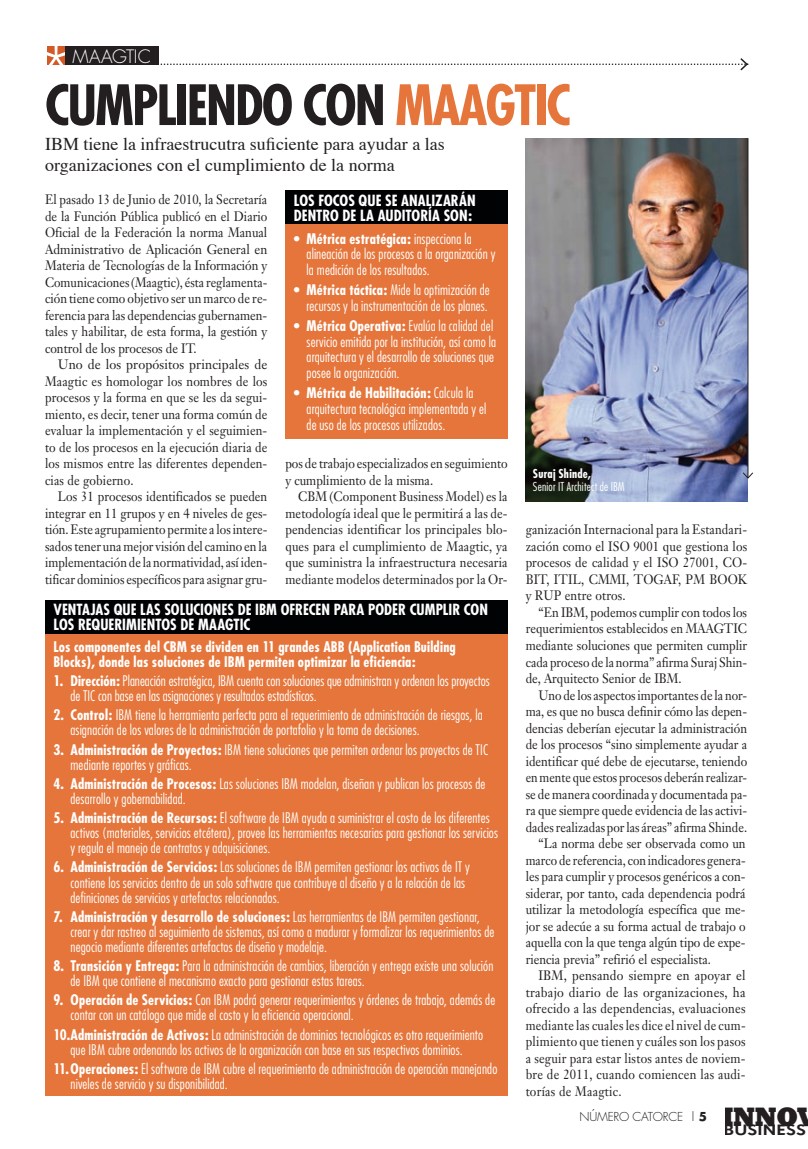
<style>
.page{position:relative;width:808px;height:1149px;background:#fff}
.page>*{position:absolute;margin:0;border:0;box-sizing:border-box;transform-origin:0 0}
.head{font:700 condensed 54px "Futura";letter-spacing:-.035em;color:#231f20}
.t1{font:800 27px "Rockwell";letter-spacing:-.02em;color:#231f20;scale:.95 1}
.secu{font:18px/21px "Times";color:#231f20}
.bandas{font:300 18px "Futura";letter-spacing:-.005em;color:#fff}
.recuadro_head_09{font:700 condensed 15px/15px "Futura";color:#fff}
.t2{font:500 14.55px "Super Grotesk A";letter-spacing:.01em;color:#231f20;scale:1.28 1}
.recuadro_text_09{font:300 condensed 14.25px/15px "Futura";letter-spacing:.01em;color:#fff}
.recuadro_text_09-2{font:700 condensed 14.25px/15px "Futura";letter-spacing:.015em;color:#fff}
.text_ok{font:13.5px/16.5px "Janson Text";color:#231f20;text-align:justify;scale:.9 1}
.text_ss{font:13.5px/16.5px "Janson Text";color:#231f20;text-align:justify;scale:.9 1}
.text_ok-2{font:13.5px/16.5px "Janson Text";color:#231f20;text-align:justify;scale:.89 1}
.text_ok-3{font:13.5px/16.5px "Janson Text";color:#231f20;text-align:justify;scale:.92 1}
.text_ok-4{font:13.5px/16.5px "Janson Text";color:#231f20;text-align:justify;scale:.95 1}
.pie{font:300 condensed 12px/13.5px "Futura";letter-spacing:.015em;color:#fff}
.t3{font:300 12px "Futura";letter-spacing:-.02em;color:#231f20}
.s1{color:#e5753a}
.s2{font-weight:700}
</style>
<div class="page">
<svg style="left:47px;top:46px;width:19px;height:19px"></svg>
<div style="left:66px;top:46px;width:93px;height:19px;background:#231f20"></div>
<svg style="left:160px;top:58px;width:589px;height:13px"></svg>
<div style="left:45px;top:633px;width:463px;height:462px;background:#e5753a"></div>
<div style="left:45px;top:600px;width:463px;height:33px;background:#010203"></div>
<div style="left:285px;top:224px;width:223px;height:214px;background:#e5753a"></div>
<div style="left:285px;top:190px;width:223px;height:34px;background:#010203"></div>
<img style="left:526px;top:138px;width:222px;height:363px">
<hr style="left:747px;top:138px;width:1px;height:340px;background:#231f20">
<svg style="left:742px;top:471px;width:11px;height:8px"></svg>
<p class="bandas" style="left:73px;top:44px;width:80px">MAAGTIC</p>
<p class="head" style="left:45px;top:71px;width:527px">CUMPLIENDO CON <span class="s1">MAAGTIC</span></p>
<p class="secu" style="left:45px;top:132px;width:401px">IBM tiene la infraestrucutra suficiente para ayudar a las organizaciones con el cumplimiento de la norma</p>
<p class="text_ss" style="left:45px;top:191px;width:248px">El pasado 13 de Junio de 2010, la Secretaría de la Función Pública publicó en el Diario Oficial de la Federación la norma Manual Administrativo de Aplicación General en Materia de Tecnologías de la Información y Comunicaciones (Maagtic), ésta reglamenta&shy;ción tiene como objetivo ser un marco de re&shy;ferencia para las dependencias gubernamen&shy;tales y habilitar, de esta forma, la gestión y control de los procesos de IT.</p>
<p class="text_ok-4" style="left:45px;top:356px;width:235px;text-indent:13px">Uno de los propósitos principales de Maagtic es homologar los nombres de los procesos y la forma en que se les da segui&shy;miento, es decir, tener una forma común de evaluar la implementación y el seguimien&shy;to de los procesos en la ejecución diaria de los mismos entre las diferentes dependen&shy;cias de gobierno.</p>
<p class="text_ok" style="left:45px;top:488px;width:248px;text-indent:13px">Los 31 procesos identificados se pueden integrar en 11 grupos y en 4 niveles de ges&shy;tión. Este agrupamiento permite a los intere&shy;sados tener una mejor visión del camino en la implementación de la normatividad, así iden&shy;tificar dominios específicos para asignar gru-</p>
<p class="recuadro_head_09" style="left:294px;top:192px;width:183px">LOS FOCOS QUE SE ANALIZARÁN<br>DENTRO DE LA AUDITORÍA SON:</p>
<p class="recuadro_text_09" style="left:307px;top:230px;width:190px;line-height:15.8px;text-indent:-13px"><span class="s2">• Métrica estratégica:</span> inspecciona la alineación de los procesos a la organización y la medición de los resultados.</p>
<p class="recuadro_text_09" style="left:294px;top:282px;width:197px;line-height:15.8px;text-align:right"><span class="s2">• Métrica táctica:</span> Mide la optimización de recursos y la instrumentación de los planes.</p>
<p class="recuadro_text_09" style="left:307px;top:317px;width:191px;line-height:15.8px;text-indent:-13px"><span class="s2">• Métrica Operativa:</span> Evalúa la calidad del servicio emitida por la institución, así como la arquitectura y el desarrollo de soluciones que posee la organización.</p>
<p class="recuadro_text_09" style="left:307px;top:385px;width:181px;line-height:15.8px;text-indent:-13px"><span class="s2">• Métrica de Habilitación:</span> Calcula la arquitectura tecnológica implementada y el de uso de los procesos utilizados.</p>
<p class="text_ok" style="left:285px;top:455px;width:248px">pos de trabajo especializados en seguimiento y cumplimiento de la misma.</p>
<p class="text_ok" style="left:285px;top:488px;width:248px;text-indent:13px">CBM (Component Business Model) es la metodología ideal que le permitirá a las de&shy;pendencias identificar los principales blo&shy;ques para el cumplimiento de Maagtic, ya que suministra la infraestructura necesaria mediante modelos determinados por la Or-</p>
<p class="recuadro_head_09" style="left:54px;top:602px;width:436px">VENTAJAS QUE LAS SOLUCIONES DE IBM OFRECEN PARA PODER CUMPLIR CON<br>LOS REQUERIMIENTOS DE MAAGTIC</p>
<p class="recuadro_text_09-2" style="left:54px;top:639px;width:404px">Los componentes del CBM se dividen en 11 grandes ABB (Application Building<br>Blocks), donde las soluciones de IBM permiten optimizar la eficiencia:</p>
<p class="recuadro_text_09" style="left:71px;top:673px;width:421px;text-indent:-17px"><span class="s2">1. Dirección:</span> Planeación estratégica, IBM cuenta con soluciones que administran y ordenan los proyectos de TIC con base en las asignaciones y resultados estadísticos.</p>
<p class="recuadro_text_09" style="left:71px;top:707px;width:414px;text-indent:-17px"><span class="s2">2. Control:</span> IBM tiene la herramienta perfecta para el requerimiento de administración de riesgos, la asignación de los valores de la administración de portafolio y la toma de decisiones.</p>
<p class="recuadro_text_09" style="left:71px;top:741px;width:419px;text-indent:-17px"><span class="s2">3. Administración de Proyectos:</span> IBM tiene soluciones que permiten ordenar los proyectos de TIC mediante reportes y gráficas.</p>
<p class="recuadro_text_09" style="left:71px;top:775px;width:416px;text-indent:-17px"><span class="s2">4. Administración de Procesos:</span> Las soluciones IBM modelan, diseñan y publican los procesos de desarrollo y gobernabilidad.</p>
<p class="recuadro_text_09" style="left:71px;top:810px;width:429px;text-indent:-17px"><span class="s2">5. Administración de Recursos:</span> El software de IBM ayuda a suministrar el costo de los diferentes activos (materiales, servicios etcétera), provee las herramientas necesarias para gestionar los servicios y regula el manejo de contratos y adquisiciones.</p>
<p class="recuadro_text_09" style="left:71px;top:859px;width:401px;text-indent:-17px"><span class="s2">6. Administración de Servicios:</span> Las soluciones de IBM permiten gestionar los activos de IT y contiene los servicios dentro de un solo software que contribuye al diseño y a la relación de las definiciones de servicios y artefactos relacionados.</p>
<p class="recuadro_text_09" style="left:71px;top:908px;width:425px;text-indent:-17px"><span class="s2">7. Administración y desarrollo de soluciones:</span> Las herramientas de IBM permiten gestionar, crear y dar rastreo al seguimiento de sistemas, así como a madurar y formalizar los requerimientos de negocio mediante diferentes artefactos de diseño y modelaje.</p>
<p class="recuadro_text_09" style="left:71px;top:957px;width:424px;text-indent:-17px"><span class="s2">8. Transición y Entrega:</span> Para la administración de cambios, liberación y entrega existe una solución de IBM que contiene el mecanismo exacto para gestionar estas tareas.</p>
<p class="recuadro_text_09" style="left:71px;top:992px;width:426px;text-indent:-17px"><span class="s2">9. Operación de Servicios:</span> Con IBM podrá generar requerimientos y órdenes de trabajo, además de contar con un catálogo que mide el costo y la eficiencia operacional.</p>
<p class="recuadro_text_09" style="left:54px;top:1026px;width:431px;text-align:center"><span class="s2">10. Administración de Activos:</span> La administración de dominios tecnológicos es otro requerimiento que IBM cubre ordenando los activos de la organización con base en sus respectivos dominios.</p>
<p class="recuadro_text_09" style="left:71px;top:1060px;width:428px;text-indent:-17px"><span class="s2">11.Operaciones:</span> El software de IBM cubre el requerimiento de administración de operación manejando niveles de servicio y su disponibilidad.</p>
<p class="pie" style="left:533px;top:466px;width:93px"><span class="s2">Suraj Shinde,<br></span>Senior IT Architect de IBM</p>
<p class="text_ok" style="left:526px;top:521px;width:248px">ganización Internacional para la Estandari&shy;zación como el ISO 9001 que gestiona los procesos de calidad y el ISO 27001, CO-BIT, ITIL, CMMI, TOGAF, PM BOOK y RUP entre otros.</p>
<p class="text_ok" style="left:526px;top:603px;width:248px;text-indent:13px">“En IBM, podemos cumplir con todos los requerimientos establecidos en MAAGTIC mediante soluciones que permiten cumplir cada proceso de la norma” afirma Suraj Shin&shy;de, Arquitecto Senior de IBM.</p>
<p class="text_ok-2" style="left:526px;top:686px;width:250px;text-indent:13px">Uno de los aspectos importantes de la nor&shy;ma, es que no busca definir cómo las depen&shy;dencias deberían ejecutar la administración de los procesos “sino simplemente ayudar a identificar qué debe de ejecutarse, teniendo en mente que estos procesos deberán realizar&shy;se de manera coordinada y documentada pa&shy;ra que siempre quede evidencia de las activi&shy;dades realizadas por las áreas” afirma Shinde.</p>
<p class="text_ok" style="left:526px;top:834px;width:246px;text-indent:13px">“La norma debe ser observada como un marco de referencia, con indicadores genera&shy;les para cumplir y procesos genéricos a con&shy;siderar, por tanto, cada dependencia podrá utilizar la metodología específica que me&shy;jor se adecúe a su forma actual de trabajo o aquella con la que tenga algún tipo de expe&shy;riencia previa” refirió el especialista.</p>
<p class="text_ok-3" style="left:526px;top:966px;width:241px;text-indent:13px">IBM, pensando siempre en apoyar el trabajo diario de las organizaciones, ha ofrecido a las dependencias, evaluaciones mediante las cuales les dice el nivel de cum&shy;plimiento que tienen y cuáles son los pasos a seguir para estar listos antes de noviem&shy;bre de 2011, cuando comiencen las audi&shy;torías de Maagtic.</p>
<p class="t3" style="left:580px;top:1108px;width:129px">NÚMERO CATORCE | <span class="s2">5</span></p>
<h2 class="t1" style="left:722px;top:1099px;width:101px">INNOV</h2>
<p class="t2" style="left:723px;top:1120px;width:66px">BUSINESS</p>
</div>
